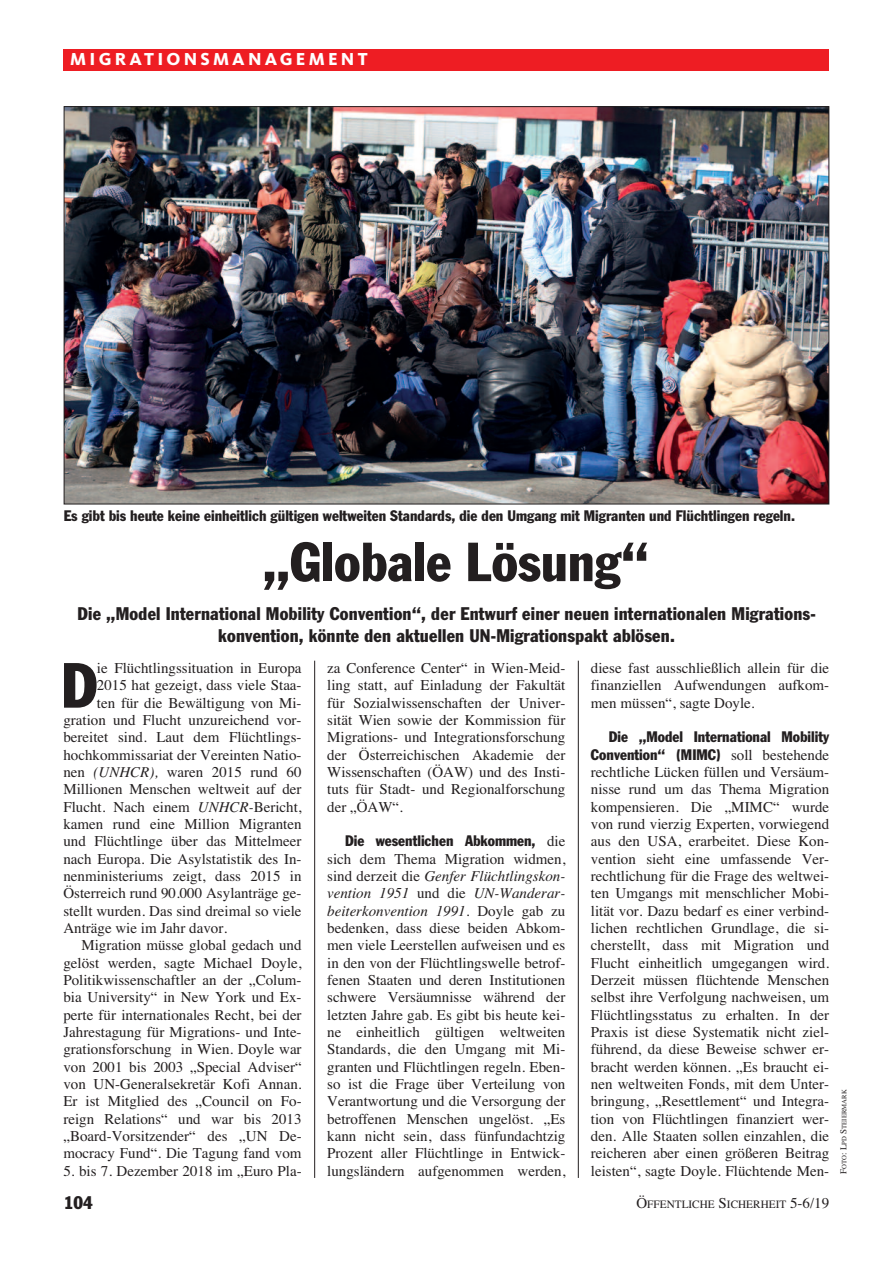
<style>
.page{position:relative;width:893px;height:1263px;background:#fff}
.page>*{position:absolute;margin:0;border:0;box-sizing:border-box;transform-origin:0 0}
.t1{font:condensed 62.7px "Franklin Gothic";color:#231f20}
.t2{font:condensed 54px "Franklin Gothic";color:#231f20}
.t3{font:condensed 18px/21.6px "Franklin Gothic";letter-spacing:.01em;color:#231f20;text-align:center}
.t4{font:800 18px "Kievit";letter-spacing:.175em;color:#fff}
.t5{font:15px/17.2px "Times";color:#231f20;text-align:justify}
.t6{font:condensed 15px/17.4px "Franklin Gothic";color:#231f20;text-align:right}
.t7{font:11.25px "Times";color:#231f20}
.t8{font:6.75px "Times";color:#231f20}
.s1{font-style:italic}
.s2{font-family:"Times";font-stretch:normal}
.s3{font-size:15px}
.s4{font-size:9px}
</style>
<div class="page">
<div style="left:64px;top:49px;width:765px;height:21px;background:#ee1d23"></div>
<hr style="left:314px;top:661px;width:1px;height:517px;background:#231f20">
<hr style="left:578px;top:661px;width:1px;height:517px;background:#231f20">
<img style="left:66px;top:108px;width:761px;height:394px">
<p class="t4" style="left:70px;top:53px;width:299px">MIGRATIONSMANAGEMENT</p>
<p class="t6" style="left:64px;top:508px;width:733px">Es gibt bis heute keine einheitlich gültigen weltweiten Standards, die den Umgang mit Migranten und Flüchtlingen regeln.</p>
<h2 class="t2" style="left:262px;top:543px;width:388px">„Globale Lösung“</h2>
<p class="t3" style="left:78px;top:604px;width:740px">Die „Model International Mobility Convention“, der Entwurf einer neuen internationalen Migrations&shy;konvention, könnte den aktuellen UN-Migrationspakt ablösen.</p>
<h1 class="t1" style="left:61px;top:663px;width:37px">D</h1>
<p class="t5" style="left:97px;top:659px;width:206px">ie Flüchtlingssituation in Europa</p>
<p class="t5" style="left:97px;top:676px;width:206px">2015 hat gezeigt, dass viele Staa-</p>
<p class="t5" style="left:97px;top:694px;width:206px">ten für die Bewältigung von Mi-</p>
<p class="t5" style="left:63px;top:711px;width:240px">gration und Flucht unzureichend vor-</p>
<p class="t5" style="left:63px;top:728px;width:240px">bereitet sind. Laut dem Flüchtlings-</p>
<p class="t5" style="left:63px;top:746px;width:240px">hochkommissariat der Vereinten Natio-</p>
<p class="t5" style="left:63px;top:763px;width:240px">nen <span class="s1">(UNHCR),</span> waren 2015 rund 60</p>
<p class="t5" style="left:63px;top:780px;width:240px">Millionen Menschen weltweit auf der</p>
<p class="t5" style="left:63px;top:798px;width:240px">Flucht. Nach einem <span class="s1">UNHCR-</span>Bericht,</p>
<p class="t5" style="left:63px;top:815px;width:240px">kamen rund eine Million Migranten</p>
<p class="t5" style="left:63px;top:832px;width:240px">und Flüchtlinge über das Mittelmeer</p>
<p class="t5" style="left:63px;top:850px;width:240px">nach Europa. Die Asylstatistik des In-</p>
<p class="t5" style="left:63px;top:867px;width:240px">nenministeriums zeigt, dass 2015 in</p>
<p class="t5" style="left:63px;top:884px;width:240px">Österreich rund 90.000 Asylanträge ge-</p>
<p class="t5" style="left:63px;top:902px;width:240px">stellt wurden. Das sind dreimal so viele</p>
<p class="t5" style="left:63px;top:919px;width:165px">Anträge wie im Jahr davor.</p>
<p class="t5" style="left:81px;top:936px;width:222px">Migration müsse global gedach und</p>
<p class="t5" style="left:63px;top:954px;width:240px">gelöst werden, sagte Michael Doyle,</p>
<p class="t5" style="left:63px;top:971px;width:240px">Politikwissenschaftler an der „Colum-</p>
<p class="t5" style="left:63px;top:988px;width:240px">bia University“ in New York und Ex-</p>
<p class="t5" style="left:63px;top:1006px;width:240px">perte für internationales Recht, bei der</p>
<p class="t5" style="left:63px;top:1023px;width:240px">Jahrestagung für Migrations- und Inte-</p>
<p class="t5" style="left:63px;top:1040px;width:240px">grationsforschung in Wien. Doyle war</p>
<p class="t5" style="left:63px;top:1058px;width:240px">von 2001 bis 2003 „Special Adviser“</p>
<p class="t5" style="left:63px;top:1075px;width:240px">von UN-Generalsekretär Kofi Annan.</p>
<p class="t5" style="left:63px;top:1092px;width:240px">Er ist Mitglied des „Council on Fo-</p>
<p class="t5" style="left:63px;top:1110px;width:240px">reign Relations“ und war bis 2013</p>
<p class="t5" style="left:63px;top:1127px;width:240px">„Board-Vorsitzender“ des „UN De-</p>
<p class="t5" style="left:63px;top:1144px;width:240px">mocracy Fund“. Die Tagung fand vom</p>
<p class="t5" style="left:63px;top:1162px;width:240px">5. bis 7. Dezember 2018 im „Euro Pla-</p>
<p class="t5" style="left:327px;top:659px;width:240px">za Conference Center“ in Wien-Meid&shy;ling statt, auf Einladung der Fakultät für Sozialwissenschaften der Univer&shy;sität Wien sowie der Kommission für Migrations- und Integrationsforschung der Österreichischen Akademie der Wissenschaften (ÖAW) und des Insti&shy;tuts für Stadt- und Regionalforschung der „ÖAW“.</p>
<p class="t6" style="left:345px;top:833px;width:222px">Die wesentlichen Abkommen, <span class="s2">die</span></p>
<p class="t5" style="left:327px;top:850px;width:240px">sich dem Thema Migration widmen, sind derzeit die <span class="s1">Genfer Flüchtlingskon&shy;vention 1951</span> und die <span class="s1">UN-Wanderar&shy;beiterkonvention 1991.</span> Doyle gab zu bedenken, dass diese beiden Abkom&shy;men viele Leerstellen aufweisen und es in den von der Flüchtlingswelle betrof&shy;fenen Staaten und deren Institutionen schwere Versäumnisse während der letzten Jahre gab. Es gibt bis heute kei&shy;ne einheitlich gültigen weltweiten Standards, die den Umgang mit Mi&shy;granten und Flüchtlingen regeln. Eben&shy;so ist die Frage über Verteilung von Verantwortung und die Versorgung der betroffenen Menschen ungelöst. „Es kann nicht sein, dass fünfundachtzig Prozent aller Flüchtlinge in Entwick&shy;lungsländern aufgenommen werden,</p>
<p class="t5" style="left:591px;top:659px;width:240px">diese fast ausschließlich allein für die finanziellen Aufwendungen aufkom&shy;men müssen“, sagte Doyle.</p>
<p class="t6" style="left:591px;top:729px;width:240px">Die „Model International Mobility<br>Convention“ (MIMC) <span class="s2">soll bestehende</span></p>
<p class="t5" style="left:591px;top:763px;width:240px">rechtliche Lücken füllen und Versäum&shy;nisse rund um das Thema Migration kompensieren. Die „MIMC“ wurde von rund vierzig Experten, vorwiegend aus den USA, erarbeitet. Diese Kon&shy;vention sieht eine umfassende Ver&shy;rechtlichung für die Frage des weltwei&shy;ten Umgangs mit menschlicher Mobi&shy;lität vor. Dazu bedarf es einer verbind&shy;lichen rechtlichen Grundlage, die si&shy;cherstellt, dass mit Migration und Flucht einheitlich umgegangen wird.<br>Derzeit müssen flüchtende Menschen selbst ihre Verfolgung nachweisen, um Flüchtlingsstatus zu erhalten. In der Praxis ist diese Systematik nicht ziel&shy;führend, da diese Beweise schwer er&shy;bracht werden können. „Es braucht ei&shy;nen weltweiten Fonds, mit dem Unter&shy;bringung, „Resettlement“ und Integra&shy;tion von Flüchtlingen finanziert wer&shy;den. Alle Staaten sollen einzahlen, die reicheren aber einen größeren Beitrag leisten“, sagte Doyle. Flüchtende Men-</p>
<p class="t3" style="left:64px;top:1193px;width:30px">104</p>
<p class="t7" style="left:636px;top:1198px;width:194px"><span class="s3">Ö</span>FFENTLICHE <span class="s3">S</span>ICHERHEIT <span class="s3">5-6/19</span></p>
<p class="t8" style="left:840px;top:1174px;width:86px;rotate:-90deg"><span class="s4">F</span>OTO<span class="s4">: L</span>PD <span class="s4">S</span>TEIERMARK</p>
</div>
